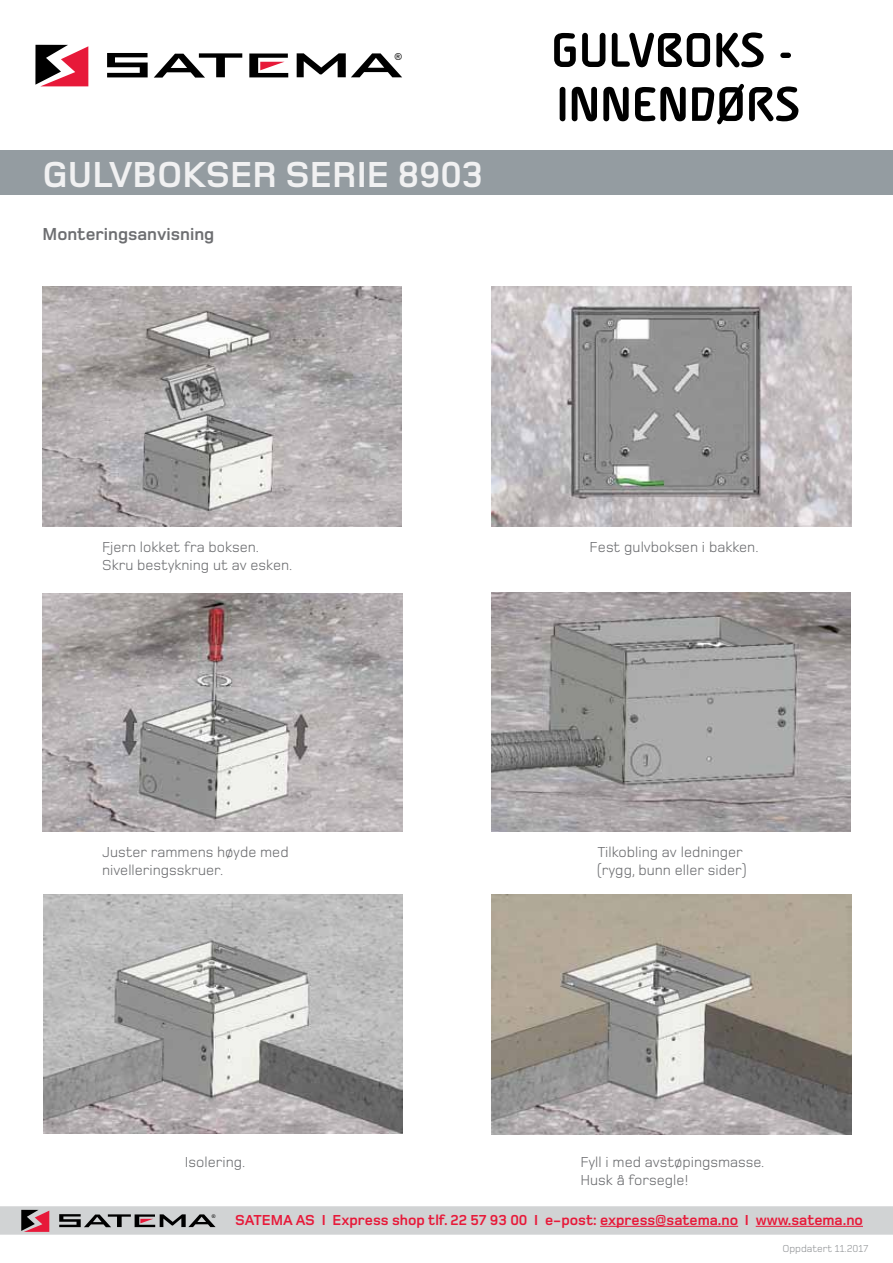
<style>
.page{position:relative;width:893px;height:1263px;background:#fff}
.page>*{position:absolute;margin:0;border:0;box-sizing:border-box;transform-origin:0 0}
.t1{font:700 52.5px/54px "Alega";color:#000}
.t2{font:700 37.5px "Foundry Monoline";color:#f1f1f2}
.t3{font:700 18px "Foundry Monoline";color:#6d6e71}
.t4{font:15px/18px "Foundry Monoline";color:#6d6e71}
.t5{font:700 15px "Foundry Monoline";color:#e71939}
.t6{font:10.5px "Foundry Monoline";color:#939598}
.t7{font:9.6px "Arial";color:#000}
.t8{font:5.1px "Arial";color:#000}
</style>
<div class="page">
<svg style="left:35px;top:45px;width:53px;height:41px"></svg>
<svg style="left:107px;top:53px;width:41px;height:24px"></svg>
<svg style="left:154px;top:53px;width:88px;height:25px"></svg>
<svg style="left:297px;top:53px;width:105px;height:24px"></svg>
<svg style="left:249px;top:54px;width:39px;height:23px"></svg>
<svg style="left:0;top:1206px;width:893px;height:29px;background:#c9c8ca"></svg>
<hr style="left:600px;top:1226px;width:138px;height:1px;background:#e71939">
<hr style="left:756px;top:1226px;width:107px;height:1px;background:#e71939">
<div style="left:0;top:150px;width:893px;height:45px;background:#949ca1"></div>
<img style="left:43px;top:287px;width:359px;height:239px">
<img style="left:492px;top:287px;width:359px;height:239px">
<img style="left:43px;top:593px;width:359px;height:238px">
<img style="left:491px;top:593px;width:359px;height:238px">
<img style="left:43px;top:895px;width:360px;height:238px">
<img style="left:492px;top:895px;width:359px;height:239px">
<p class="t7" style="left:395px;top:50px;width:9px">®</p>
<h2 class="t2" style="left:43px;top:155px;width:442px">gulvbokser serie 8903</h2>
<p class="t3" style="left:43px;top:225px;width:173px">Monteringsanvisning</p>
<h1 class="t1" style="left:551px;top:26px;width:251px">GULVBOKS -<br>INNENDØRS</h1>
<p class="t4" style="left:102px;top:538px;width:192px">Fjern lokket fra boksen.<br>Skru bestykning ut av esken.</p>
<p class="t4" style="left:590px;top:538px;width:170px">Fest gulvboksen i bakken.</p>
<p class="t4" style="left:102px;top:843px;width:188px">Juster rammens høyde med nivelleringsskruer.</p>
<p class="t4" style="left:597px;top:843px;width:150px">Tilkobling av ledninger (rygg, bunn eller sider)</p>
<p class="t4" style="left:185px;top:1152px;width:62px">Isolering.</p>
<p class="t4" style="left:580px;top:1152px;width:186px">Fyll i med avstøpingsmasse.<br>Husk å forsegle!</p>
<p class="t8" style="left:212px;top:1213px;width:5px">®</p>
<p class="t5" style="left:235px;top:1212px;width:629px">SATEMA AS I Express shop tlf. 22 57 93 00 I e-post: express@satema.no I www.satema.no</p>
<p class="t6" style="left:782px;top:1243px;width:87px">Oppdatert 11.2017</p>
</div>
